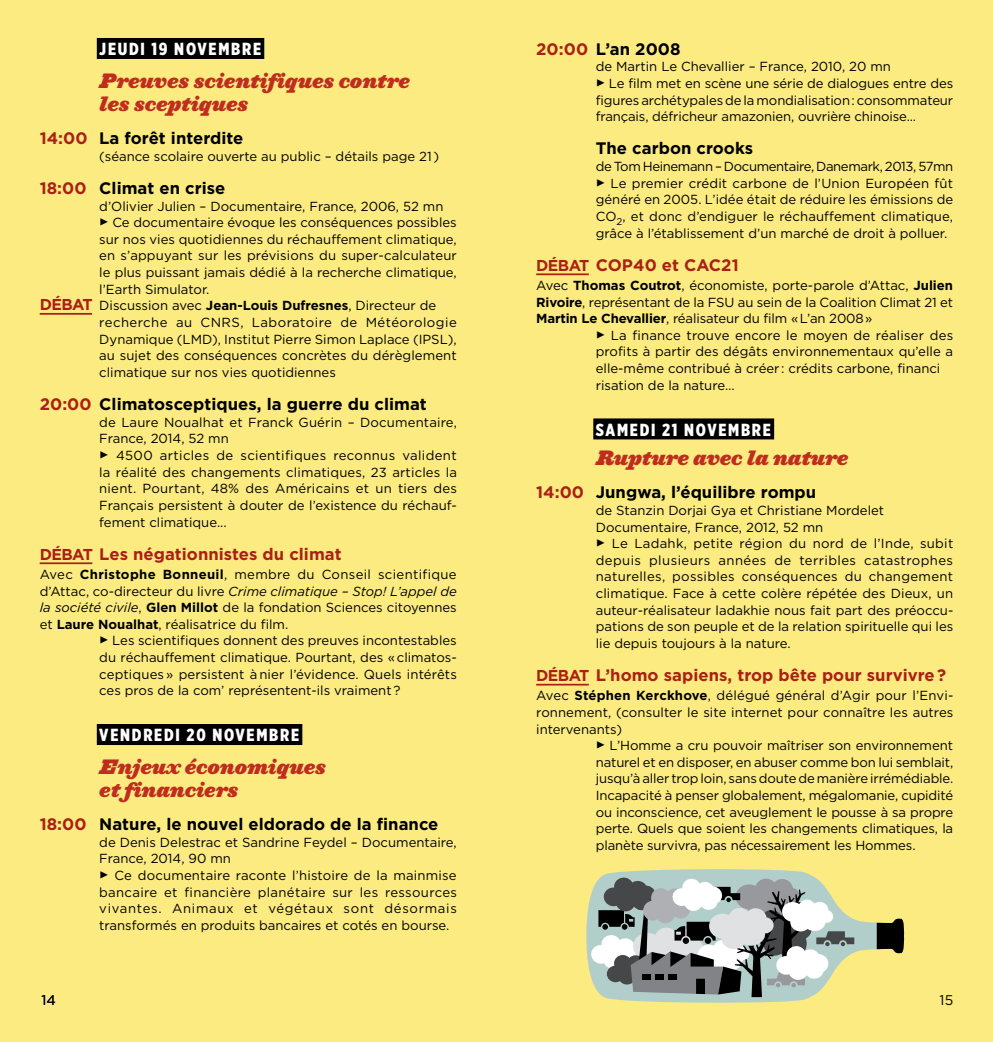
<style>
.page{position:relative;width:993px;height:1042px;background:#fff}
.page>*{position:absolute;margin:0;border:0;box-sizing:border-box;transform-origin:0 0}
.t1{font:19.25px/22.8px "Ziggurat HTF Black Italic";color:#bf2d1f}
.t2{font:900 17.5px "Gotham X Narrow";letter-spacing:.1em;color:#fff}
.t3{font:700 16.62px "Gotham";letter-spacing:.005em;color:#000}
.t4{font:700 16.62px "Gotham";letter-spacing:.005em;color:#aa2016}
.t5{font:14px "Gotham";color:#000}
.t6{font:13.12px/16.6px "Gotham";color:#000}
.t7{font:italic 13.12px "Gotham";color:#000}
.t8{font:13.12px "Gotham";letter-spacing:.025em;color:#000}
.t9{font:13.12px "Gotham";letter-spacing:.035em;color:#000}
.s1{color:#aa2016}
.s2{font-family:"Knockout HTF71 Full Middlewt";font-size:21px}
.s3{font-weight:700;font-size:15.75px;color:#aa2016}
.s4{font-weight:700}
.s5{font-size:15.75px}
.s6{font-style:normal}
.s7{font-style:italic}
</style>
<div class="page">
<div style="left:0;top:0;width:496px;height:1042px;background:#fbeb81"></div>
<div style="left:496px;top:0;width:496px;height:1042px;background:#fbeb81"></div>
<div style="left:97px;top:38px;width:167px;height:21px;background:#000"></div>
<hr style="left:40px;top:313px;width:52px;height:2px;background:#aa2016">
<hr style="left:40px;top:562px;width:52px;height:2px;background:#aa2016">
<div style="left:97px;top:724px;width:205px;height:21px;background:#000"></div>
<hr style="left:536px;top:273px;width:52px;height:2px;background:#aa2016">
<div style="left:593px;top:418px;width:180px;height:21px;background:#000"></div>
<hr style="left:536px;top:684px;width:52px;height:1px;background:#aa2016">
<svg style="left:586px;top:869px;width:318px;height:134px"></svg>
<h2 class="t2" style="left:99px;top:38px;width:163px">JEUDI 19 NOVEMBRE</h2>
<h1 class="t1" style="left:99px;top:70px;width:312px">Preuves scientifiques contre les sceptiques</h1>
<p class="t3" style="left:40px;top:127px;width:205px"><span class="s1">14:00</span> La forêt interdite</p>
<p class="t6" style="left:99px;top:147px;width:341px">(séance scolaire ouverte au public – détails page 21 )</p>
<p class="t3" style="left:40px;top:177px;width:187px"><span class="s1">18:00</span> Climat en crise</p>
<p class="t6" style="left:99px;top:197px;width:345px">d’Olivier Julien – Documentaire, France, 2006, 52 mn</p>
<p class="t6" style="left:99px;top:214px;width:359px"><span class="s2">≥</span> Ce documentaire évoque les conséquences possibles</p>
<p class="t6" style="left:99px;top:231px;width:359px">sur nos vies quotidiennes du réchauffement climatique,</p>
<p class="t6" style="left:99px;top:247px;width:359px">en s’appuyant sur les prévisions du super-calculateur</p>
<p class="t6" style="left:99px;top:264px;width:359px">le plus puissant jamais dédié à la recherche climatique,</p>
<p class="t6" style="left:99px;top:280px;width:112px">l’Earth Simulator.</p>
<p class="t6" style="left:40px;top:297px;width:398px"><span class="s3">Débat</span> Discussion avec <span class="s4">Jean-Louis Dufresnes</span>, Directeur de</p>
<p class="t9" style="left:99px;top:314px;width:359px">recherche au CNRS, Laboratoire de Météorologie</p>
<p class="t6" style="left:99px;top:330px;width:359px">Dynamique (LMD), Institut Pierre Simon Laplace (IPSL),</p>
<p class="t6" style="left:99px;top:347px;width:359px">au sujet des conséquences concrètes du dérèglement</p>
<p class="t6" style="left:99px;top:364px;width:238px">climatique sur nos vies quotidiennes</p>
<p class="t3" style="left:40px;top:393px;width:388px"><span class="s1">20:00</span> Climatosceptiques, la guerre du climat</p>
<p class="t6" style="left:99px;top:413px;width:359px">de Laure Noualhat et Franck Guérin – Documentaire, France, 2014, 52 mn<br><span class="s2">≥</span> 4500 articles de scientifiques reconnus valident la réalité des changements climatiques, 23 articles la nient. Pourtant, 48% des Américains et un tiers des Français persistent à douter de l’existence du réchauf&shy;fement climatique...</p>
<p class="t4" style="left:40px;top:543px;width:303px"><span class="s5">Débat</span> Les négationnistes du climat</p>
<p class="t8" style="left:40px;top:566px;width:418px">Avec <span class="s4">Christophe Bonneuil</span>, membre du Conseil scientifique</p>
<p class="t7" style="left:40px;top:582px;width:418px"><span class="s6">d’Attac, co-directeur du livre</span> Crime climatique – Stop! L’appel de</p>
<p class="t6" style="left:40px;top:599px;width:418px"><span class="s7">la société civile</span>, <span class="s4">Glen Millot</span> de la fondation Sciences citoyennes</p>
<p class="t6" style="left:40px;top:615px;width:250px">et <span class="s4">Laure Noualhat</span>, réalisatrice du film.</p>
<p class="t6" style="left:99px;top:632px;width:359px"><span class="s2">≥</span> Les scientifiques donnent des preuves incontestables</p>
<p class="t6" style="left:99px;top:649px;width:359px">du réchauffement climatique. Pourtant, des « climatos-</p>
<p class="t6" style="left:99px;top:665px;width:359px">ceptiques » persistent à nier l’évidence. Quels intérêts</p>
<p class="t6" style="left:99px;top:682px;width:302px">ces pros de la com’ représentent-ils vraiment ?</p>
<h2 class="t2" style="left:99px;top:724px;width:201px">VENDREDI 20 NOVEMBRE</h2>
<h1 class="t1" style="left:99px;top:755px;width:228px">Enjeux économiques et financiers</h1>
<p class="t3" style="left:40px;top:813px;width:400px"><span class="s1">18:00</span> Nature, le nouvel eldorado de la finance</p>
<p class="t6" style="left:99px;top:833px;width:359px">de Denis Delestrac et Sandrine Feydel – Documentaire, France, 2014, 90 mn<br><span class="s2">≥</span> Ce documentaire raconte l’histoire de la mainmise bancaire et financière planétaire sur les ressources vivantes. Animaux et végétaux sont désormais transformés en produits bancaires et cotés en bourse.</p>
<p class="t3" style="left:536px;top:38px;width:146px"><span class="s1">20:00</span> L’an 2008</p>
<p class="t6" style="left:595px;top:58px;width:359px">de Martin Le Chevallier – France, 2010, 20 mn<br><span class="s2">≥</span> Le film met en scène une série de dialogues entre des figures archétypales de la mondialisation : consommateur français, défricheur amazonien, ouvrière chinoise...</p>
<p class="t3" style="left:595px;top:137px;width:159px">The carbon crooks</p>
<p class="t6" style="left:595px;top:158px;width:359px;text-align:justify">de Tom Heinemann – Documentaire, Danemark, 2013, 57mn <span class="s2">≥</span> Le premier crédit carbone de l’Union Européen fût généré en 2005. L’idée était de réduire les émissions de CO<sub>2</sub>, et donc d’endiguer le réchauffement climatique, grâce à l’établissement d’un marché de droit à polluer.</p>
<p class="t4" style="left:536px;top:254px;width:204px"><span class="s5">Débat</span> COP40 et CAC21</p>
<p class="t6" style="left:536px;top:277px;width:418px">Avec <span class="s4">Thomas Coutrot</span>, économiste, porte-parole d’Attac, <span class="s4">Julien</span></p>
<p class="t6" style="left:536px;top:293px;width:418px"><span class="s4">Rivoire</span>, représentant de la FSU au sein de la Coalition Climat 21 et</p>
<p class="t6" style="left:536px;top:310px;width:337px"><span class="s4">Martin Le Chevallier</span>, réalisateur du film « L’an 2008 »</p>
<p class="t6" style="left:595px;top:327px;width:359px"><span class="s2">≥</span> La finance trouve encore le moyen de réaliser des</p>
<p class="t6" style="left:595px;top:343px;width:358px">profits à partir des dégâts environnementaux qu’elle a</p>
<p class="t6" style="left:595px;top:360px;width:346px">elle-même contribué à créer : crédits carbone, financi</p>
<p class="t6" style="left:595px;top:376px;width:140px">risation de la nature…</p>
<h2 class="t2" style="left:595px;top:419px;width:176px">SAMEDI 21 NOVEMBRE</h2>
<h1 class="t1" style="left:595px;top:446px;width:254px">Rupture avec la nature</h1>
<p class="t3" style="left:536px;top:481px;width:281px"><span class="s1">14:00</span> Jungwa, l’équilibre rompu</p>
<p class="t6" style="left:595px;top:502px;width:359px">de Stanzin Dorjai Gya et Christiane Mordelet Documentaire, France, 2012, 52 mn<br><span class="s2">≥</span> Le Ladahk, petite région du nord de l’Inde, subit depuis plusieurs années de terribles catastrophes naturelles, possibles conséquences du changement climatique. Face à cette colère répétée des Dieux, un auteur-réalisateur ladakhie nous fait part des préoccu&shy;pations de son peuple et de la relation spirituelle qui les lie depuis toujours à la nature.</p>
<p class="t4" style="left:536px;top:664px;width:411px"><span class="s5">Débat</span> L’homo sapiens, trop bête pour survivre ?</p>
<p class="t6" style="left:536px;top:687px;width:418px">Avec <span class="s4">Stéphen Kerckhove</span>, délégué général d’Agir pour l’Envi-</p>
<p class="t6" style="left:536px;top:704px;width:418px">ronnement, (consulter le site internet pour connaître les autres</p>
<p class="t6" style="left:536px;top:720px;width:87px">intervenants)</p>
<p class="t6" style="left:595px;top:737px;width:359px"><span class="s2">≥</span> L’Homme a cru pouvoir maîtriser son environnement</p>
<p class="t6" style="left:595px;top:753px;width:359px">naturel et en disposer, en abuser comme bon lui semblait,</p>
<p class="t6" style="left:595px;top:770px;width:359px">jusqu’à aller trop loin, sans doute de manière irrémédiable.</p>
<p class="t6" style="left:595px;top:787px;width:359px">Incapacité à penser globalement, mégalomanie, cupidité</p>
<p class="t6" style="left:595px;top:803px;width:359px">ou inconscience, cet aveuglement le pousse à sa propre</p>
<p class="t6" style="left:595px;top:820px;width:359px">perte. Quels que soient les changements climatiques, la</p>
<p class="t6" style="left:595px;top:837px;width:321px">planète survivra, pas nécessairement les Hommes.</p>
<p class="t5" style="left:41px;top:991px;width:16px">14</p>
<p class="t5" style="left:939px;top:991px;width:15px">15</p>
</div>
